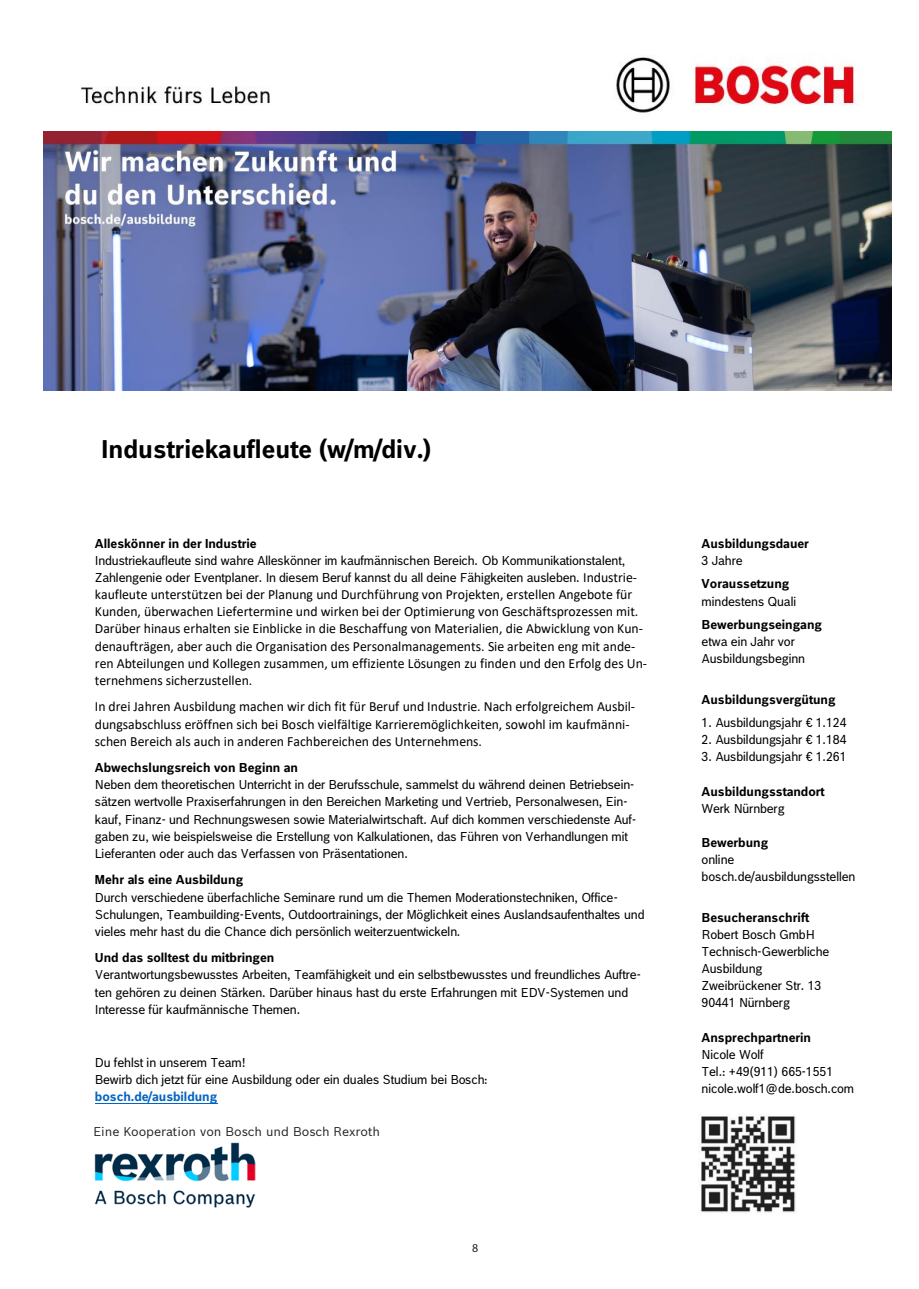
<style>
.page{position:relative;width:919px;height:1289px;background:#fff}
.page>*{position:absolute;margin:0;border:0;box-sizing:border-box;transform-origin:0 0}
.t1{font:700 24.9px "Bosch Office Sans";color:#000}
.t2{font:13.95px/17.1px "Calibri";color:#000}
.t3{font:12.45px/17.1px "Bosch Office Sans";letter-spacing:-.005em;color:#000}
.t4{font:700 12.45px/17.2px "Bosch Office Sans";color:#000}
.t5{font:12.45px "Bosch Sans";color:#231f20}
.t6{font:12px "Myriad Pro";color:#231f20}
.s1{font-weight:700}
.s2{font-family:"Calibri";font-size:13.95px}
.s3{font-weight:700;color:#0563c1}
.s4{font-weight:400}
</style>
<div class="page">
<img style="left:81px;top:57px;width:781px;height:56px">
<img style="left:44px;top:131px;width:847px;height:260px">
<img style="left:701px;top:1116px;width:95px;height:97px">
<hr style="left:95px;top:1102px;width:122px;height:1px;background:#0563c1">
<img style="left:94px;top:1142px;width:161px;height:66px">
<p class="t1" style="left:102px;top:427px;width:331px">Industriekaufleute (w/m/div.)</p>
<p class="t3" style="left:95px;top:533px;width:543px"><span class="s1">Alleskönner in der Industrie<br></span>Industriekaufleute sind wahre Alleskönner im kaufmännischen Bereich. Ob Kommunikationstalent,<br>Zahlengenie oder Eventplaner. In diesem Beruf kannst du all deine Fähigkeiten ausleben. <span class="s2">Industrie-</span></p>
<p class="t2" style="left:95px;top:585px;width:553px">kaufleute unterstützen bei der Planung und Durchführung von Projekten, erstellen Angebote für Kunden, überwachen Liefertermine und wirken bei der Optimierung von Geschäftsprozessen mit.<br>Darüber hinaus erhalten sie Einblicke in die Beschaffung von Materialien, die Abwicklung von Kun&shy;denaufträgen, aber auch die Organisation des Personalmanagements. Sie arbeiten eng mit ande&shy;ren Abteilungen und Kollegen zusammen, um effiziente Lösungen zu finden und den Erfolg des Un&shy;ternehmens sicherzustellen.</p>
<p class="t2" style="left:95px;top:698px;width:541px">In drei Jahren Ausbildung machen wir dich fit für Beruf und Industrie. Nach erfolgreichem Ausbil&shy;dungsabschluss eröffnen sich bei Bosch vielfältige Karrieremöglichkeiten, sowohl im kaufmänni&shy;schen Bereich als auch in anderen Fachbereichen des Unternehmens.</p>
<p class="t3" style="left:95px;top:758px;width:542px"><span class="s1">Abwechslungsreich von Beginn an<br></span>Neben dem theoretischen Unterricht in der Berufsschule, sammelst du während deinen Betriebsein&shy;sätzen wertvolle Praxiserfahrungen in den Bereichen Marketing und Vertrieb, Personalwesen, Ein&shy;kauf, Finanz- und Rechnungswesen sowie Materialwirtschaft. Auf dich kommen verschiedenste Auf&shy;gaben zu, wie beispielsweise die Erstellung von Kalkulationen, das Führen von Verhandlungen mit Lieferanten oder auch das Verfassen von Präsentationen.</p>
<p class="t3" style="left:95px;top:870px;width:551px"><span class="s1">Mehr als eine Ausbildung<br></span>Durch verschiedene überfachliche Seminare rund um die Themen Moderationstechniken, Office-Schulungen, Teambuilding-Events, Outdoortrainings, der Möglichkeit eines Auslandsaufenthaltes und vieles mehr hast du die Chance dich persönlich weiterzuentwickeln.</p>
<p class="t3" style="left:95px;top:948px;width:547px"><span class="s1">Und das solltest du mitbringen<br></span>Verantwortungsbewusstes Arbeiten, Teamfähigkeit und ein selbstbewusstes und freundliches Auftre&shy;ten gehören zu deinen Stärken. Darüber hinaus hast du erste Erfahrungen mit EDV-Systemen und Interesse für kaufmännische Themen.</p>
<p class="t3" style="left:95px;top:1052px;width:394px">Du fehlst in unserem Team!<br>Bewirb dich jetzt für eine Ausbildung oder ein duales Studium bei Bosch: <span class="s3">bosch.de/ausbildung</span></p>
<p class="t5" style="left:94px;top:1120px;width:288px">Eine Kooperation von Bosch und Bosch Rexroth</p>
<p class="t6" style="left:472px;top:1240px;width:8px">8</p>
<p class="t4" style="left:701px;top:533px;width:109px">Ausbildungsdauer<br><span class="s4">3 Jahre</span></p>
<p class="t3" style="left:701px;top:574px;width:96px"><span class="s1">Voraussetzung </span>mindestens Quali</p>
<p class="t3" style="left:701px;top:614px;width:122px"><span class="s1">Bewerbungseingang </span>etwa ein Jahr vor<br>Ausbildungsbeginn</p>
<p class="t4" style="left:701px;top:689px;width:135px">Ausbildungsvergütung</p>
<p class="t3" style="left:701px;top:712px;width:146px">1. Ausbildungsjahr € 1.124</p>
<p class="t3" style="left:701px;top:730px;width:146px">2. Ausbildungsjahr € 1.184</p>
<p class="t3" style="left:701px;top:747px;width:146px">3. Ausbildungsjahr € 1.261</p>
<p class="t4" style="left:701px;top:781px;width:125px">Ausbildungsstandort<br><span class="s4">Werk Nürnberg</span></p>
<p class="t3" style="left:701px;top:832px;width:155px"><span class="s1">Bewerbung<br></span>online bosch.de/ausbildungsstellen</p>
<p class="t3" style="left:701px;top:907px;width:129px"><span class="s1">Besucheranschrift<br></span>Robert Bosch GmbH<br>Technisch-Gewerbliche<br>Ausbildung<br>Zweibrückener Str. 13<br>90441 Nürnberg</p>
<p class="t3" style="left:701px;top:1027px;width:154px"><span class="s1">Ansprechpartnerin<br></span>Nicole Wolf<br>Tel.: +49(911) 665-1551 nicole.wolf1@de.bosch.com</p>
</div>
